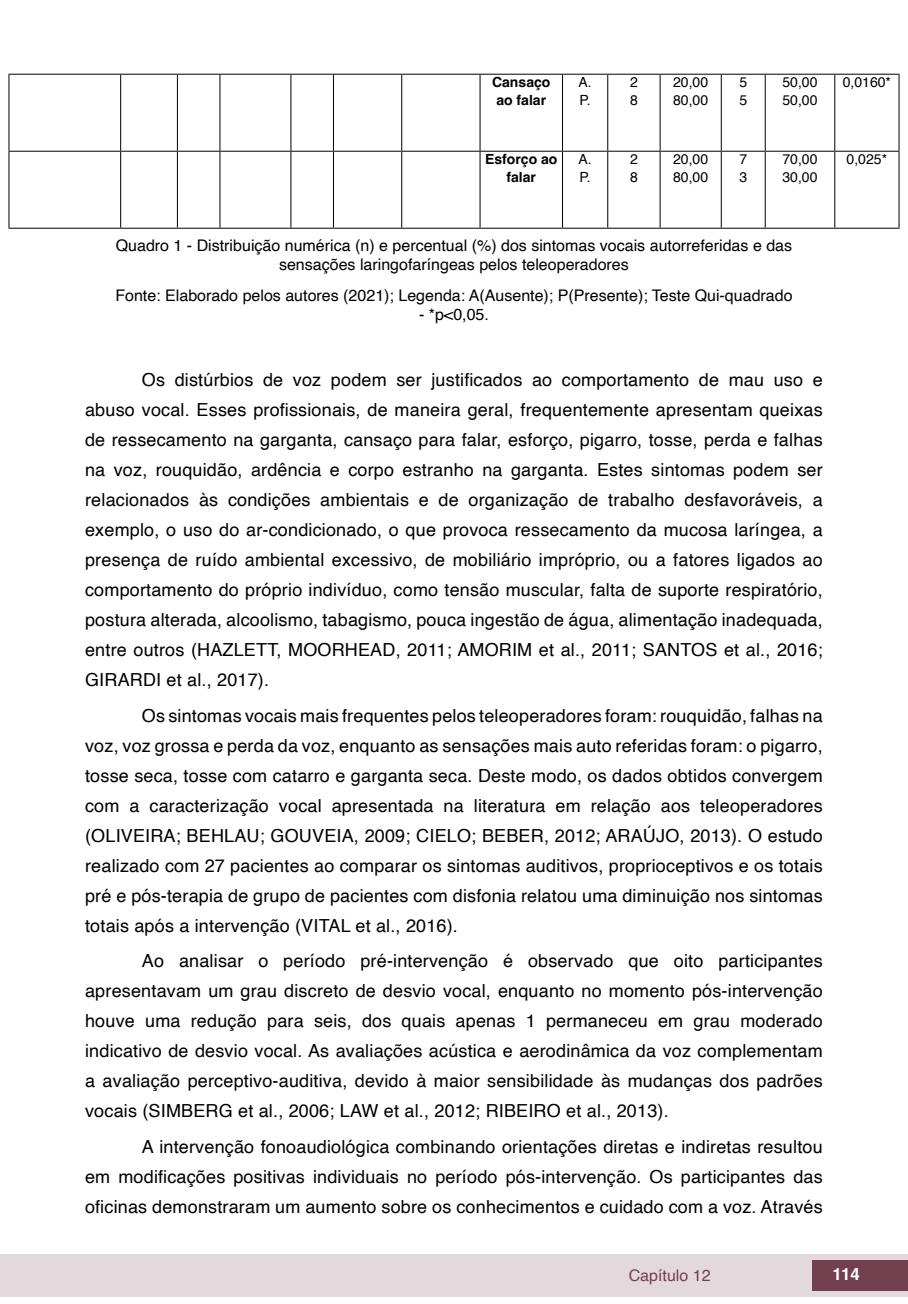
<style>
.page{position:relative;width:908px;height:1304px;background:#fff}
.page>*{position:absolute;margin:0;border:0;box-sizing:border-box;transform-origin:0 0}
.txt{font:18px/30px "Helvetica";letter-spacing:.01em;color:#000;text-align:justify}
.t1{font:700 16.8px "Helvetica";color:#fff}
.imagens_graf_tab{font:16px/19.2px "Helvetica";color:#000;text-align:center}
.t2{font:16px "Helvetica";color:#743f4f}
.tab_txt_centro{font:14px "Helvetica";color:#000}
.tab_txt_centro-2{font:700 14px/18px "Helvetica";color:#000;text-align:center}
</style>
<div class="page">
<div style="left:0;top:1254px;width:906px;height:43px;background:#e3d8dc"></div>
<div style="left:812px;top:1261px;width:95px;height:30px;background:#743f4f"></div>
<hr style="left:8px;top:74px;width:113px;height:1px;background:#000">
<hr style="left:8px;top:75px;width:1px;height:76px;background:#000">
<hr style="left:121px;top:74px;width:56px;height:1px;background:#000">
<hr style="left:120px;top:75px;width:1px;height:76px;background:#000">
<hr style="left:177px;top:74px;width:43px;height:1px;background:#000">
<hr style="left:177px;top:75px;width:1px;height:76px;background:#000">
<hr style="left:220px;top:74px;width:71px;height:1px;background:#000">
<hr style="left:219px;top:75px;width:1px;height:76px;background:#000">
<hr style="left:291px;top:74px;width:42px;height:1px;background:#000">
<hr style="left:290px;top:75px;width:1px;height:76px;background:#000">
<hr style="left:333px;top:74px;width:68px;height:1px;background:#000">
<hr style="left:333px;top:75px;width:1px;height:76px;background:#000">
<hr style="left:401px;top:74px;width:79px;height:1px;background:#000">
<hr style="left:401px;top:75px;width:1px;height:76px;background:#000">
<hr style="left:480px;top:74px;width:82px;height:1px;background:#000">
<hr style="left:479px;top:75px;width:1px;height:76px;background:#000">
<hr style="left:562px;top:74px;width:45px;height:1px;background:#000">
<hr style="left:561px;top:75px;width:1px;height:76px;background:#000">
<hr style="left:607px;top:74px;width:52px;height:1px;background:#000">
<hr style="left:607px;top:75px;width:1px;height:76px;background:#000">
<hr style="left:659px;top:74px;width:62px;height:1px;background:#000">
<hr style="left:659px;top:75px;width:1px;height:76px;background:#000">
<hr style="left:721px;top:74px;width:43px;height:1px;background:#000">
<hr style="left:720px;top:75px;width:1px;height:76px;background:#000">
<hr style="left:764px;top:74px;width:70px;height:1px;background:#000">
<hr style="left:764px;top:75px;width:1px;height:76px;background:#000">
<hr style="left:834px;top:74px;width:65px;height:1px;background:#000">
<hr style="left:833px;top:75px;width:1px;height:76px;background:#000">
<hr style="left:898px;top:75px;width:1px;height:76px;background:#000">
<hr style="left:8px;top:151px;width:113px;height:1px;background:#000">
<hr style="left:8px;top:152px;width:1px;height:76px;background:#000">
<hr style="left:121px;top:151px;width:56px;height:1px;background:#000">
<hr style="left:120px;top:152px;width:1px;height:76px;background:#000">
<hr style="left:177px;top:151px;width:43px;height:1px;background:#000">
<hr style="left:177px;top:152px;width:1px;height:76px;background:#000">
<hr style="left:220px;top:151px;width:71px;height:1px;background:#000">
<hr style="left:219px;top:152px;width:1px;height:76px;background:#000">
<hr style="left:291px;top:151px;width:42px;height:1px;background:#000">
<hr style="left:290px;top:152px;width:1px;height:76px;background:#000">
<hr style="left:333px;top:151px;width:68px;height:1px;background:#000">
<hr style="left:333px;top:152px;width:1px;height:76px;background:#000">
<hr style="left:401px;top:151px;width:79px;height:1px;background:#000">
<hr style="left:401px;top:152px;width:1px;height:76px;background:#000">
<hr style="left:480px;top:151px;width:82px;height:1px;background:#000">
<hr style="left:479px;top:152px;width:1px;height:76px;background:#000">
<hr style="left:562px;top:151px;width:45px;height:1px;background:#000">
<hr style="left:561px;top:152px;width:1px;height:76px;background:#000">
<hr style="left:607px;top:151px;width:52px;height:1px;background:#000">
<hr style="left:607px;top:152px;width:1px;height:76px;background:#000">
<hr style="left:659px;top:151px;width:62px;height:1px;background:#000">
<hr style="left:659px;top:152px;width:1px;height:76px;background:#000">
<hr style="left:721px;top:151px;width:43px;height:1px;background:#000">
<hr style="left:720px;top:152px;width:1px;height:76px;background:#000">
<hr style="left:764px;top:151px;width:70px;height:1px;background:#000">
<hr style="left:764px;top:152px;width:1px;height:76px;background:#000">
<hr style="left:834px;top:151px;width:65px;height:1px;background:#000">
<hr style="left:833px;top:152px;width:1px;height:76px;background:#000">
<hr style="left:898px;top:152px;width:1px;height:76px;background:#000">
<hr style="left:8px;top:228px;width:113px;height:1px;background:#000">
<hr style="left:121px;top:228px;width:56px;height:1px;background:#000">
<hr style="left:177px;top:228px;width:43px;height:1px;background:#000">
<hr style="left:220px;top:228px;width:71px;height:1px;background:#000">
<hr style="left:291px;top:228px;width:42px;height:1px;background:#000">
<hr style="left:333px;top:228px;width:68px;height:1px;background:#000">
<hr style="left:401px;top:228px;width:79px;height:1px;background:#000">
<hr style="left:480px;top:228px;width:82px;height:1px;background:#000">
<hr style="left:562px;top:228px;width:45px;height:1px;background:#000">
<hr style="left:607px;top:228px;width:52px;height:1px;background:#000">
<hr style="left:659px;top:228px;width:62px;height:1px;background:#000">
<hr style="left:721px;top:228px;width:43px;height:1px;background:#000">
<hr style="left:764px;top:228px;width:70px;height:1px;background:#000">
<hr style="left:834px;top:228px;width:65px;height:1px;background:#000">
<p class="tab_txt_centro-2" style="left:492px;top:74px;width:60px">Cansaço ao falar</p>
<p class="tab_txt_centro" style="left:578px;top:71px;width:15px">A.</p>
<p class="tab_txt_centro" style="left:579px;top:89px;width:13px">P.</p>
<p class="tab_txt_centro-2" style="left:485px;top:151px;width:74px">Esforço ao falar</p>
<p class="tab_txt_centro" style="left:578px;top:148px;width:15px">A.</p>
<p class="tab_txt_centro" style="left:579px;top:166px;width:13px">P.</p>
<p class="tab_txt_centro" style="left:629px;top:71px;width:9px">2</p>
<p class="tab_txt_centro" style="left:629px;top:89px;width:9px">8</p>
<p class="tab_txt_centro" style="left:629px;top:148px;width:9px">2</p>
<p class="tab_txt_centro" style="left:629px;top:166px;width:9px">8</p>
<p class="tab_txt_centro" style="left:672px;top:71px;width:37px">20,00</p>
<p class="tab_txt_centro" style="left:672px;top:89px;width:37px">80,00</p>
<p class="tab_txt_centro" style="left:672px;top:148px;width:37px">20,00</p>
<p class="tab_txt_centro" style="left:672px;top:166px;width:37px">80,00</p>
<p class="tab_txt_centro" style="left:739px;top:71px;width:9px">5</p>
<p class="tab_txt_centro" style="left:739px;top:89px;width:9px">5</p>
<p class="tab_txt_centro" style="left:739px;top:148px;width:9px">7</p>
<p class="tab_txt_centro" style="left:739px;top:166px;width:9px">3</p>
<p class="tab_txt_centro" style="left:782px;top:71px;width:37px">50,00</p>
<p class="tab_txt_centro" style="left:782px;top:89px;width:37px">50,00</p>
<p class="tab_txt_centro" style="left:782px;top:148px;width:37px">70,00</p>
<p class="tab_txt_centro" style="left:782px;top:166px;width:37px">30,00</p>
<p class="tab_txt_centro" style="left:842px;top:71px;width:50px">0,0160*</p>
<p class="tab_txt_centro" style="left:846px;top:148px;width:42px">0,025*</p>
<p class="imagens_graf_tab" style="left:116px;top:237px;width:677px">Quadro 1 - Distribuição numérica (n) e percentual (%) dos sintomas vocais autorreferidas e das sensações laringofaríngeas pelos teleoperadores</p>
<p class="imagens_graf_tab" style="left:115px;top:286px;width:678px">Fonte: Elaborado pelos autores (2021); Legenda: A(Ausente); P(Presente); Teste Qui-quadrado</p>
<p class="imagens_graf_tab" style="left:419px;top:305px;width:71px">- *p&lt;0,05.</p>
<p class="txt" style="left:85px;top:365px;width:738px;text-indent:57px">Os distúrbios de voz podem ser justificados ao comportamento de mau uso e abuso vocal. Esses profissionais, de maneira geral, frequentemente apresentam queixas de ressecamento na garganta, cansaço para falar, esforço, pigarro, tosse, perda e falhas na voz, rouquidão, ardência e corpo estranho na garganta. Estes sintomas podem ser relacionados às condições ambientais e de organização de trabalho desfavoráveis, a exemplo, o uso do ar-condicionado, o que provoca ressecamento da mucosa laríngea, a presença de ruído ambiental excessivo, de mobiliário impróprio, ou a fatores ligados ao comportamento do próprio indivíduo, como tensão muscular, falta de suporte respiratório, postura alterada, alcoolismo, tabagismo, pouca ingestão de água, alimentação inadequada, entre outros (HAZLETT, MOORHEAD, 2011; AMORIM et al., 2011; SANTOS et al., 2016; GIRARDI et al., 2017).</p>
<p class="txt" style="left:85px;top:701px;width:738px;text-indent:57px">Os sintomas vocais mais frequentes pelos teleoperadores foram: rouquidão, falhas na voz, voz grossa e perda da voz, enquanto as sensações mais auto referidas foram: o pigarro, tosse seca, tosse com catarro e garganta seca. Deste modo, os dados obtidos convergem com a caracterização vocal apresentada na literatura em relação aos teleoperadores (OLIVEIRA; BEHLAU; GOUVEIA, 2009; CIELO; BEBER, 2012; ARAÚJO, 2013). O estudo realizado com 27 pacientes ao comparar os sintomas auditivos, proprioceptivos e os totais pré e pós-terapia de grupo de pacientes com disfonia relatou uma diminuição nos sintomas totais após a intervenção (VITAL et al., 2016).</p>
<p class="txt" style="left:85px;top:947px;width:738px;text-indent:57px">Ao analisar o período pré-intervenção é observado que oito participantes apresentavam um grau discreto de desvio vocal, enquanto no momento pós-intervenção houve uma redução para seis, dos quais apenas 1 permaneceu em grau moderado indicativo de desvio vocal. As avaliações acústica e aerodinâmica da voz complementam a avaliação perceptivo-auditiva, devido à maior sensibilidade às mudanças dos padrões vocais (SIMBERG et al., 2006; LAW et al., 2012; RIBEIRO et al., 2013).</p>
<p class="txt" style="left:85px;top:1132px;width:738px;text-indent:57px">A intervenção fonoaudiológica combinando orientações diretas e indiretas resultou em modificações positivas individuais no período pós-intervenção. Os participantes das oficinas demonstraram um aumento sobre os conhecimentos e cuidado com a voz. Através</p>
<p class="t2" style="left:628px;top:1263px;width:83px">Capítulo 12</p>
<p class="t1" style="left:832px;top:1264px;width:29px">114</p>
</div>
